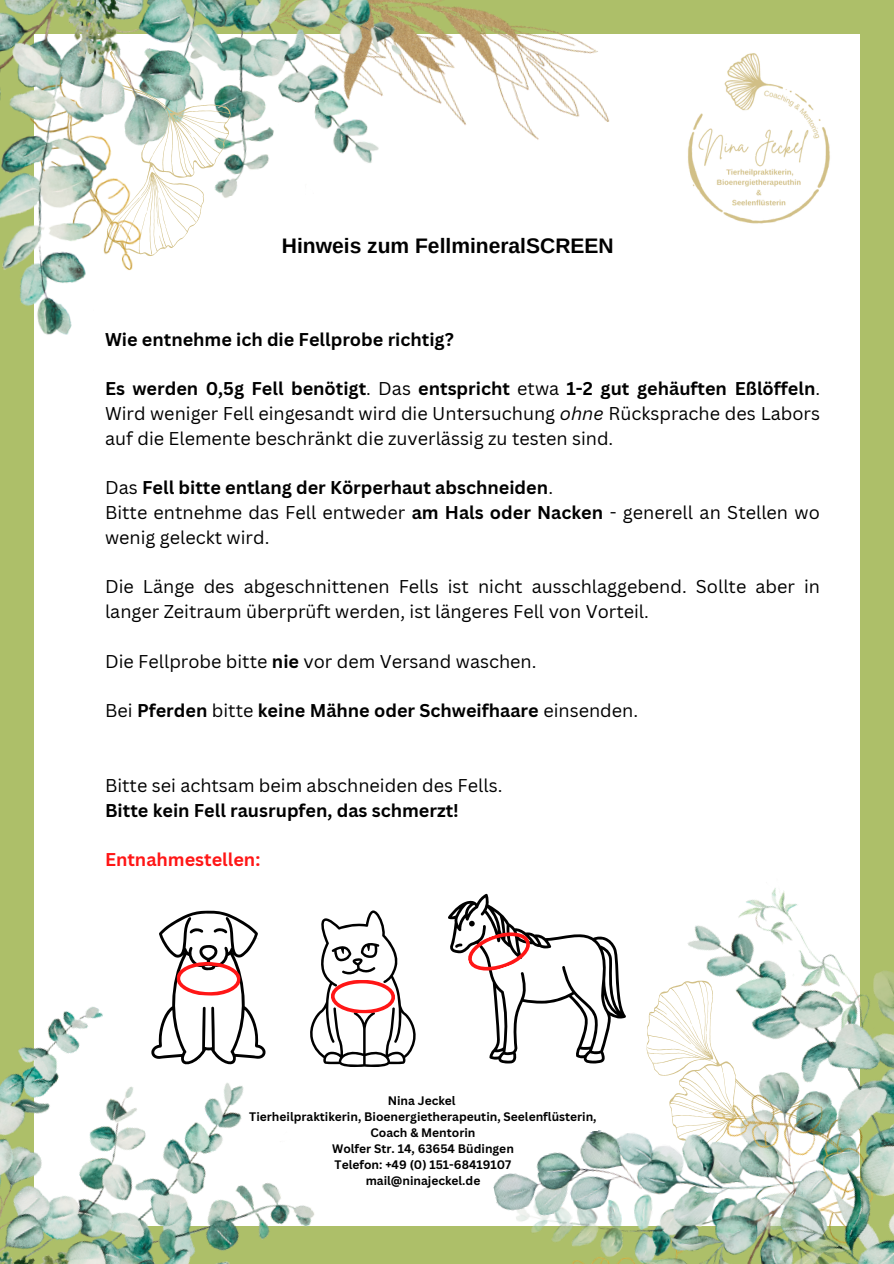
<style>
.page{position:relative;width:894px;height:1264px;background:#fff}
.page>*{position:absolute;margin:0;border:0;box-sizing:border-box;transform-origin:0 0}
.t1{font:700 21px "Arimo";color:#000}
.t2{font:18px/24.8px "Canva Sans";color:#000}
.t3{font:700 18px "Canva Sans";color:#000}
.t4{font:700 18px "Canva Sans";color:#ff1616}
.t5{font:700 12px/16px "Canva Sans";color:#000;text-align:center}
.s1{font-weight:700}
.s2{font-style:italic}
.s3{font-weight:400}
</style>
<div class="page">
<div style="left:0;top:0;width:893px;height:1263px;background:#adbf69"></div>
<div style="left:34px;top:35px;width:825px;height:1190px;background:#fff"></div>
<img style="left:447px;top:6px;width:173px;height:134px">
<img style="left:255px;top:0;width:192px;height:165px">
<svg style="left:255px;top:26px;width:11px;height:144px"></svg>
<img style="left:0;top:0;width:255px;height:335px">
<img style="left:105px;top:1083px;width:250px;height:180px">
<img style="left:0;top:1006px;width:105px;height:257px">
<img style="left:503px;top:1063px;width:117px;height:200px">
<img style="left:620px;top:825px;width:273px;height:438px">
<img style="left:486px;top:1124px;width:157px;height:102px">
<img style="left:688px;top:53px;width:142px;height:171px">
<svg style="left:151px;top:910px;width:115px;height:155px"></svg>
<svg style="left:310px;top:910px;width:106px;height:157px"></svg>
<svg style="left:448px;top:893px;width:177px;height:170px"></svg>
<p class="t1" style="left:282px;top:234px;width:333px">Hinweis zum FellmineralSCREEN</p>
<p class="t3" style="left:105px;top:326px;width:350px">Wie entnehme ich die Fellprobe richtig?</p>
<p class="t2" style="left:105px;top:376px;width:716px;text-align:justify"><span class="s1">Es werden 0,5g Fell benötigt</span>. Das <span class="s1">entspricht</span> etwa <span class="s1">1-2 gut gehäuften Eßlöffeln</span>.<br>Wird weniger Fell eingesandt wird die Untersuchung <span class="s2">ohne</span> Rücksprache des Labors auf die Elemente beschränkt die zuverlässig zu testen sind.</p>
<p class="t2" style="left:105px;top:475px;width:716px">Das <span class="s1">Fell bitte entlang der Körperhaut abschneiden</span>.<br>Bitte entnehme das Fell entweder <span class="s1">am Hals oder Nacken</span> - generell an Stellen wo wenig geleckt wird.</p>
<p class="t2" style="left:105px;top:574px;width:716px">Die Länge des abgeschnittenen Fells ist nicht ausschlaggebend. Sollte aber in langer Zeitraum überprüft werden, ist längeres Fell von Vorteil.</p>
<p class="t2" style="left:105px;top:648px;width:433px">Die Fellprobe bitte <span class="s1">nie</span> vor dem Versand waschen.</p>
<p class="t3" style="left:105px;top:698px;width:534px"><span class="s3">Bei</span> Pferden <span class="s3">bitte</span> keine Mähne oder Schweifhaare <span class="s3">einsenden.</span></p>
<p class="t2" style="left:105px;top:772px;width:399px">Bitte sei achtsam beim abschneiden des Fells.</p>
<p class="t3" style="left:105px;top:797px;width:355px">Bitte kein Fell rausrupfen, das schmerzt!</p>
<p class="t4" style="left:105px;top:846px;width:157px">Entnahmestellen:</p>
<p class="t5" style="left:249px;top:1092px;width:349px">Nina Jeckel<br>Tierheilpraktikerin, Bioenergietherapeutin, Seelenflüsterin,<br>Coach &amp; Mentorin<br>Wolfer Str. 14, 63654 Büdingen<br>Telefon: +49 (0) 151-68419107<br>mail@ninajeckel.de</p>
</div>
